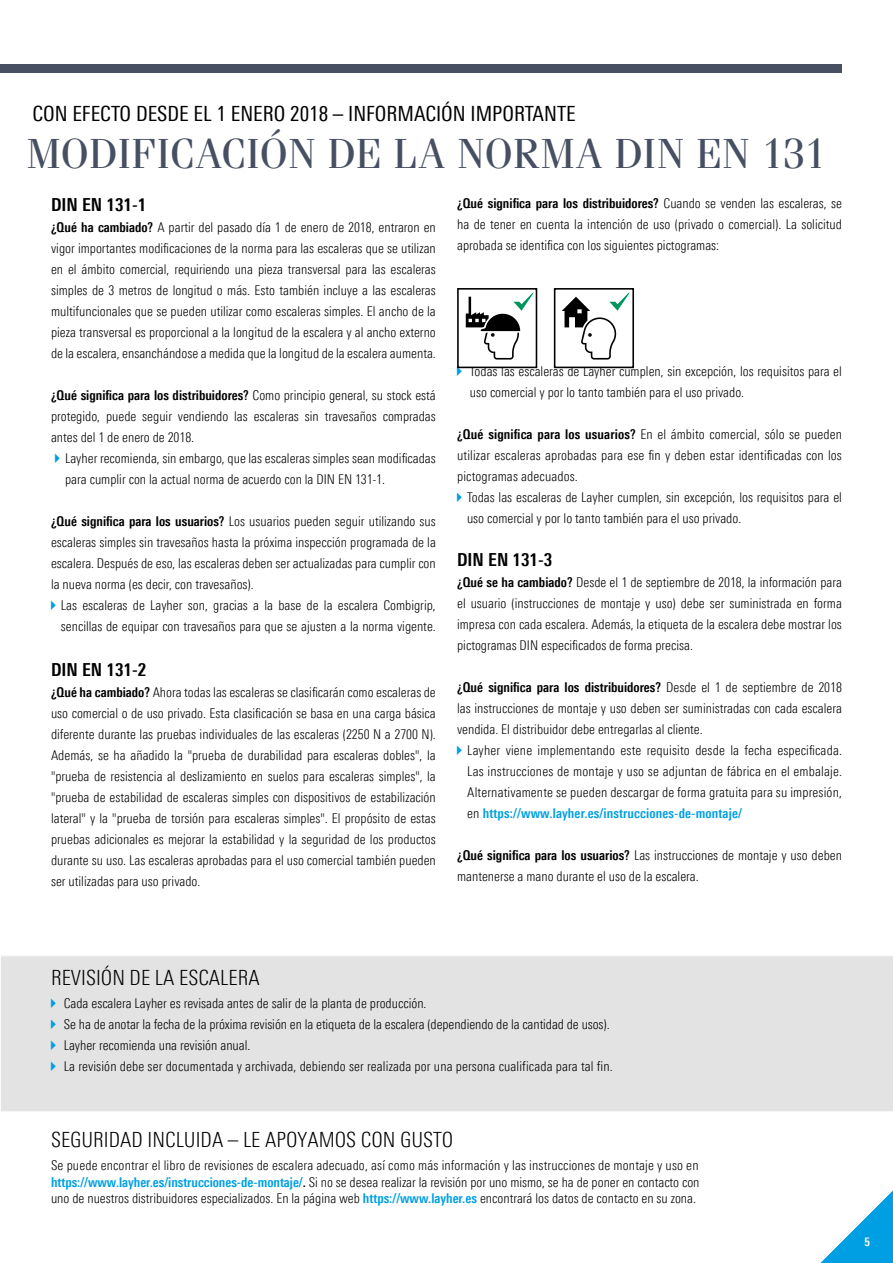
<style>
.page{position:relative;width:893px;height:1263px;background:#fff}
.page>*{position:absolute;margin:0;border:0;box-sizing:border-box;transform-origin:0 0}
.t1{font:42px "Fenice Pro ITC";letter-spacing:-.005em;color:#474f63}
.t2{font:300 21px "Linotype Univers 320 Cn";color:#000}
.t3{font:21px "Linotype Univers 420 Cn";color:#000}
.t4{font:700 18px "Linotype Univers 620 Cn";color:#000}
.t5{font:300 13.5px/21px "Linotype Univers 320 Cn";color:#000}
.t6{font:700 13.5px "Linotype Univers 620 Cn";color:#000}
.t7{font:700 13.5px "Linotype Univers 620 Cn";letter-spacing:.01em;color:#009fe3}
.t8{font:700 12px "Linotype Univers 620 Cn";color:#fff}
.s1{font-family:"Linotype Univers 620 Cn";font-weight:700}
.s2{font-family:"Linotype Univers 320 Cn";font-weight:300}
.s3{font-family:"Linotype Univers 320 Cn";font-weight:300;color:#000}
.s4{font-family:"Linotype Univers 620 Cn";font-weight:700;color:#009fe3}
</style>
<div class="page">
<svg style="left:820px;top:1190px;width:73px;height:73px"></svg>
<div style="left:1px;top:956px;width:892px;height:155px;background:#e3e3e3"></div>
<div style="left:0;top:64px;width:842px;height:8px;background:#474f63"></div>
<div style="left:554px;top:288px;width:80px;height:80px;border:2px solid #000"></div>
<svg style="left:562px;top:293px;width:68px;height:67px"></svg>
<div style="left:457px;top:288px;width:80px;height:80px;border:2px solid #000"></div>
<svg style="left:466px;top:293px;width:68px;height:67px"></svg>
<svg style="left:457px;top:366px;width:5px;height:3px"></svg>
<svg style="left:51px;top:999px;width:5px;height:9px"></svg>
<svg style="left:51px;top:1020px;width:5px;height:9px"></svg>
<svg style="left:51px;top:1041px;width:5px;height:9px"></svg>
<svg style="left:51px;top:1062px;width:5px;height:9px"></svg>
<h2 class="t3" style="left:32px;top:102px;width:545px">CON EFECTO DESDE EL 1 ENERO 2018 – INFORMACIÓN IMPORTANTE</h2>
<h1 class="t1" style="left:27px;top:128px;width:802px">MODIFICACIÓN DE LA NORMA DIN EN 131</h1>
<h3 class="t4" style="left:51px;top:194px;width:97px">DIN EN 131-1</h3>
<p class="t5" style="left:51px;top:217px;width:386px;text-align:justify"><span class="s1">¿Qué ha cambiado?</span> A partir del pasado día 1 de enero de 2018, entraron en vigor importantes modificaciones de la norma para las escaleras que se utilizan en el ámbito comercial, requiriendo una pieza transversal para las escaleras simples de 3 metros de longitud o más. Esto también incluye a las escaleras multifuncionales que se pueden utilizar como escaleras simples. El ancho de la pieza transversal es proporcional a la longitud de la escalera y al ancho externo de la escalera, ensanchándose a medida que la longitud de la escalera aumenta.</p>
<p class="t6" style="left:51px;top:387px;width:386px">¿Qué significa para los distribuidores? <span class="s2">Como principio general, su stock está</span></p>
<p class="t5" style="left:51px;top:406px;width:386px">protegido, puede seguir vendiendo las escaleras sin travesaños compradas antes del 1 de enero de 2018.</p>
<p class="t5" style="left:65px;top:448px;width:372px">Layher recomienda, sin embargo, que las escaleras simples sean modificadas para cumplir con la actual norma de acuerdo con la DIN EN 131-1.</p>
<p class="t5" style="left:51px;top:511px;width:386px;text-align:justify"><span class="s1">¿Qué significa para los usuarios?</span> Los usuarios pueden seguir utilizando sus escaleras simples sin travesaños hasta la próxima inspección programada de la escalera. Después de eso, las escaleras deben ser actualizadas para cumplir con la nueva norma (es decir, con travesaños).</p>
<p class="t5" style="left:61px;top:595px;width:376px">Las escaleras de Layher son, gracias a la base de la escalera Combigrip, sencillas de equipar con travesaños para que se ajusten a la norma vigente.</p>
<h3 class="t4" style="left:51px;top:659px;width:97px">DIN EN 131-2</h3>
<p class="t5" style="left:51px;top:682px;width:386px;text-align:justify"><span class="s1">¿Qué ha cambiado?</span> Ahora todas las escaleras se clasificarán como escaleras de uso comercial o de uso privado. Esta clasificación se basa en una carga básica diferente durante las pruebas individuales de las escaleras (2250 N a 2700 N).<br>Además, se ha añadido la "prueba de durabilidad para escaleras dobles", la "prueba de resistencia al deslizamiento en suelos para escaleras simples", la "prueba de estabilidad de escaleras simples con dispositivos de estabilización lateral" y la "prueba de torsión para escaleras simples". El propósito de estas pruebas adicionales es mejorar la estabilidad y la seguridad de los productos durante su uso. Las escaleras aprobadas para el uso comercial también pueden ser utilizadas para uso privado.</p>
<p class="t6" style="left:457px;top:195px;width:386px">¿Qué significa para los distribuidores? <span class="s2">Cuando se venden las escaleras, se</span></p>
<p class="t5" style="left:457px;top:214px;width:386px">ha de tener en cuenta la intención de uso (privado o comercial). La solicitud aprobada se identifica con los siguientes pictogramas:</p>
<p class="t5" style="left:470px;top:361px;width:374px">Todas las escaleras de Layher cumplen, sin excepción, los requisitos para el uso comercial y por lo tanto también para el uso privado.</p>
<p class="t5" style="left:457px;top:424px;width:386px;text-align:justify"><span class="s1">¿Qué significa para los usuarios?</span> En el ámbito comercial, sólo se pueden utilizar escaleras aprobadas para ese fin y deben estar identificadas con los pictogramas adecuados.</p>
<p class="t5" style="left:467px;top:487px;width:376px">Todas las escaleras de Layher cumplen, sin excepción, los requisitos para el uso comercial y por lo tanto también para el uso privado.</p>
<h3 class="t4" style="left:457px;top:549px;width:97px">DIN EN 131-3</h3>
<p class="t5" style="left:457px;top:572px;width:386px;text-align:justify"><span class="s1">¿Qué se ha cambiado?</span> Desde el 1 de septiembre de 2018, la información para el usuario (instrucciones de montaje y uso) debe ser suministrada en forma impresa con cada escalera. Además, la etiqueta de la escalera debe mostrar los pictogramas DIN especificados de forma precisa.</p>
<p class="t6" style="left:457px;top:679px;width:386px">¿Qué significa para los distribuidores? <span class="s2">Desde el 1 de septiembre de 2018</span></p>
<p class="t5" style="left:457px;top:698px;width:386px">las instrucciones de montaje y uso deben ser suministradas con cada escalera vendida. El distribuidor debe entregarlas al cliente.</p>
<p class="t5" style="left:467px;top:740px;width:376px;text-align:justify">Layher viene implementando este requisito desde la fecha especificada.<br>Las instrucciones de montaje y uso se adjuntan de fábrica en el embalaje.<br>Alternativamente se pueden descargar de forma gratuita para su impresión,</p>
<p class="t7" style="left:467px;top:805px;width:276px"><span class="s3">en</span> https://www.layher.es/instrucciones-de-montaje/</p>
<p class="t5" style="left:457px;top:845px;width:386px"><span class="s1">¿Qué significa para los usuarios?</span> Las instrucciones de montaje y uso deben mantenerse a mano durante el uso de la escalera.</p>
<h2 class="t2" style="left:51px;top:965px;width:210px">REVISIÓN DE LA ESCALERA</h2>
<p class="t5" style="left:64px;top:993px;width:550px">Cada escalera Layher es revisada antes de salir de la planta de producción.<br>Se ha de anotar la fecha de la próxima revisión en la etiqueta de la escalera (dependiendo de la cantidad de usos).<br>Layher recomienda una revisión anual.<br>La revisión debe ser documentada y archivada, debiendo ser realizada por una persona cualificada para tal fin.</p>
<h2 class="t2" style="left:51px;top:1127px;width:404px">SEGURIDAD INCLUIDA – LE APOYAMOS CON GUSTO</h2>
<p class="t5" style="left:51px;top:1157px;width:650px;line-height:16.5px;text-align:justify">Se puede encontrar el libro de revisiones de escalera adecuado, así como más información y las instrucciones de montaje y uso en <span class="s4">https://www.layher.es/instrucciones-de-montaje/</span><span class="s1">.</span> Si no se desea realizar la revisión por uno mismo, se ha de poner en contacto con uno de nuestros distribuidores especializados. En la página web <span class="s4">https://www.layher.es</span> encontrará los datos de contacto en su zona.</p>
<p class="t8" style="left:865px;top:1235px;width:7px">5</p>
</div>
